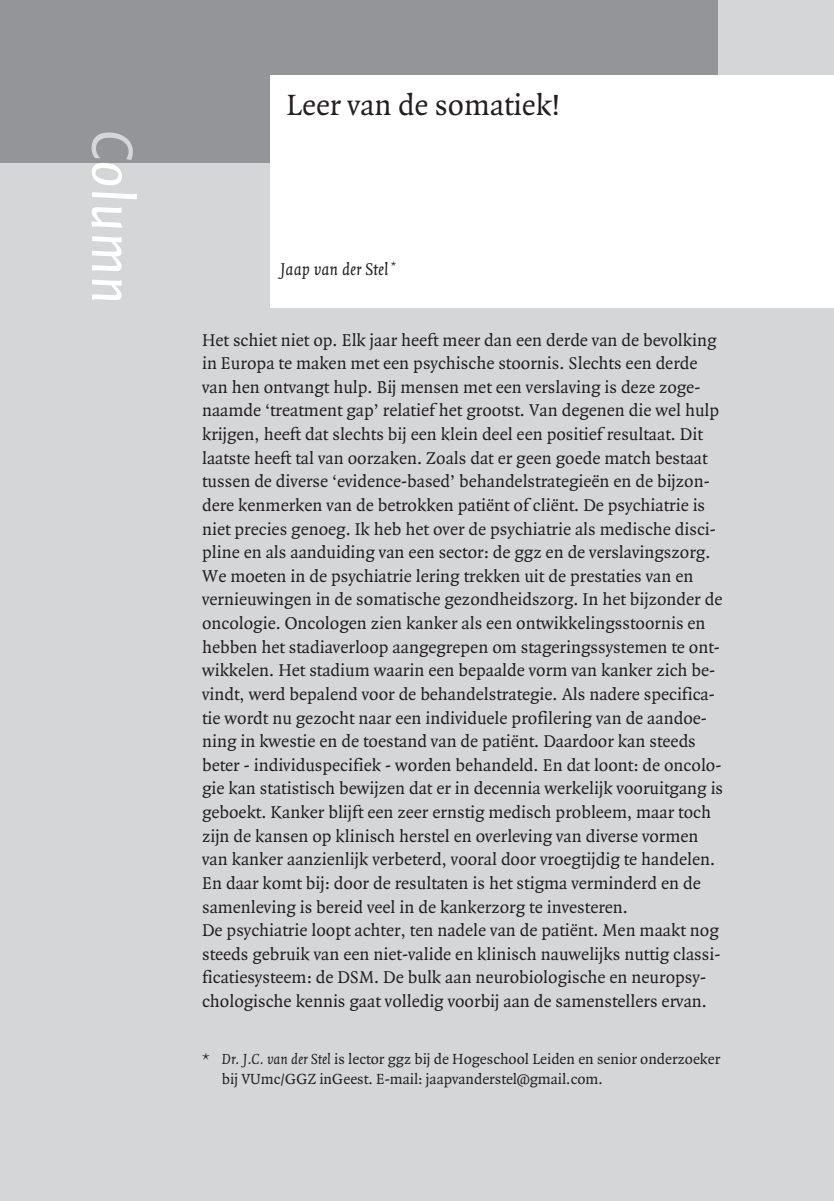
<style>
.page{position:relative;width:834px;height:1201px;background:#fff}
.page>*{position:absolute;margin:0;border:0;box-sizing:border-box;transform-origin:0 0}
.t1{font:italic 62.82px "Quadraat Sans";color:#fff}
.t2{font:31.5px "Quadraat";color:#231f20}
.t3{font:18.38px/23.6px "Quadraat";color:#231f20}
.t4{font:italic 18.38px "Quadraat";color:#231f20}
.t5{font:15.75px/20.1px "Quadraat";color:#231f20}
.s1{color:#d5d6d8}
.s2{font-style:italic}
</style>
<div class="page">
<div style="left:0;top:0;width:833px;height:1200px;background:#d5d6d8"></div>
<div style="left:0;top:0;width:717px;height:163px;background:#939598"></div>
<div style="left:270px;top:76px;width:563px;height:232px;background:#fff"></div>
<h1 class="t1" style="left:145px;top:130px;width:176px;rotate:90deg"><span class="s1">C</span>olumn</h1>
<h2 class="t2" style="left:286px;top:89px;width:275px">Leer van de somatiek!</h2>
<p class="t4" style="left:280px;top:259px;width:118px">Jaap van der Stel <sup>*</sup></p>
<p class="t3" style="left:202px;top:328px;width:522px">Het schiet niet op. Elk jaar heeft meer dan een derde van de bevolking in Europa te maken met een psychische stoornis. Slechts een derde van hen ontvangt hulp. Bij mensen met een verslaving is deze zoge&shy;naamde ‘treatment gap’ relatief het grootst. Van degenen die wel hulp krijgen, heeft dat slechts bij een klein deel een positief resultaat. Dit laatste heeft tal van oorzaken. Zoals dat er geen goede match bestaat tussen de diverse ‘evidence-based’ behandelstrategieën en de bijzon&shy;dere kenmerken van de betrokken patiënt of cliënt. De psychiatrie is niet precies genoeg. Ik heb het over de psychiatrie als medische disci&shy;pline en als aanduiding van een sector: de ggz en de verslavingszorg.<br>We moeten in de psychiatrie lering trekken uit de prestaties van en vernieuwingen in de somatische gezondheidszorg. In het bijzonder de oncologie. Oncologen zien kanker als een ontwikkelingsstoornis en hebben het stadiaverloop aangegrepen om stageringssystemen te ont&shy;wikkelen. Het stadium waarin een bepaalde vorm van kanker zich be&shy;vindt, werd bepalend voor de behandelstrategie. Als nadere specifica&shy;tie wordt nu gezocht naar een individuele profilering van de aandoe&shy;ning in kwestie en de toestand van de patiënt. Daardoor kan steeds beter - individuspecifiek - worden behandeld. En dat loont: de oncolo&shy;gie kan statistisch bewijzen dat er in decennia werkelijk vooruitgang is geboekt. Kanker blijft een zeer ernstig medisch probleem, maar toch zijn de kansen op klinisch herstel en overleving van diverse vormen van kanker aanzienlijk verbeterd, vooral door vroegtijdig te handelen.<br>En daar komt bij: door de resultaten is het stigma verminderd en de samenleving is bereid veel in de kankerzorg te investeren.<br>De psychiatrie loopt achter, ten nadele van de patiënt. Men maakt nog steeds gebruik van een niet-valide en klinisch nauwelijks nuttig classi&shy;ficatiesysteem: de DSM. De bulk aan neurobiologische en neuropsy&shy;chologische kennis gaat volledig voorbij aan de samenstellers ervan.</p>
<p class="t5" style="left:222px;top:1049px;width:500px;text-indent:-20px">* <span class="s2">Dr. J.C. van der Stel</span> is lector ggz bij de Hogeschool Leiden en senior onderzoeker bij VUmc/GGZ inGeest. E-mail: jaapvanderstel@gmail.com.</p>
</div>
